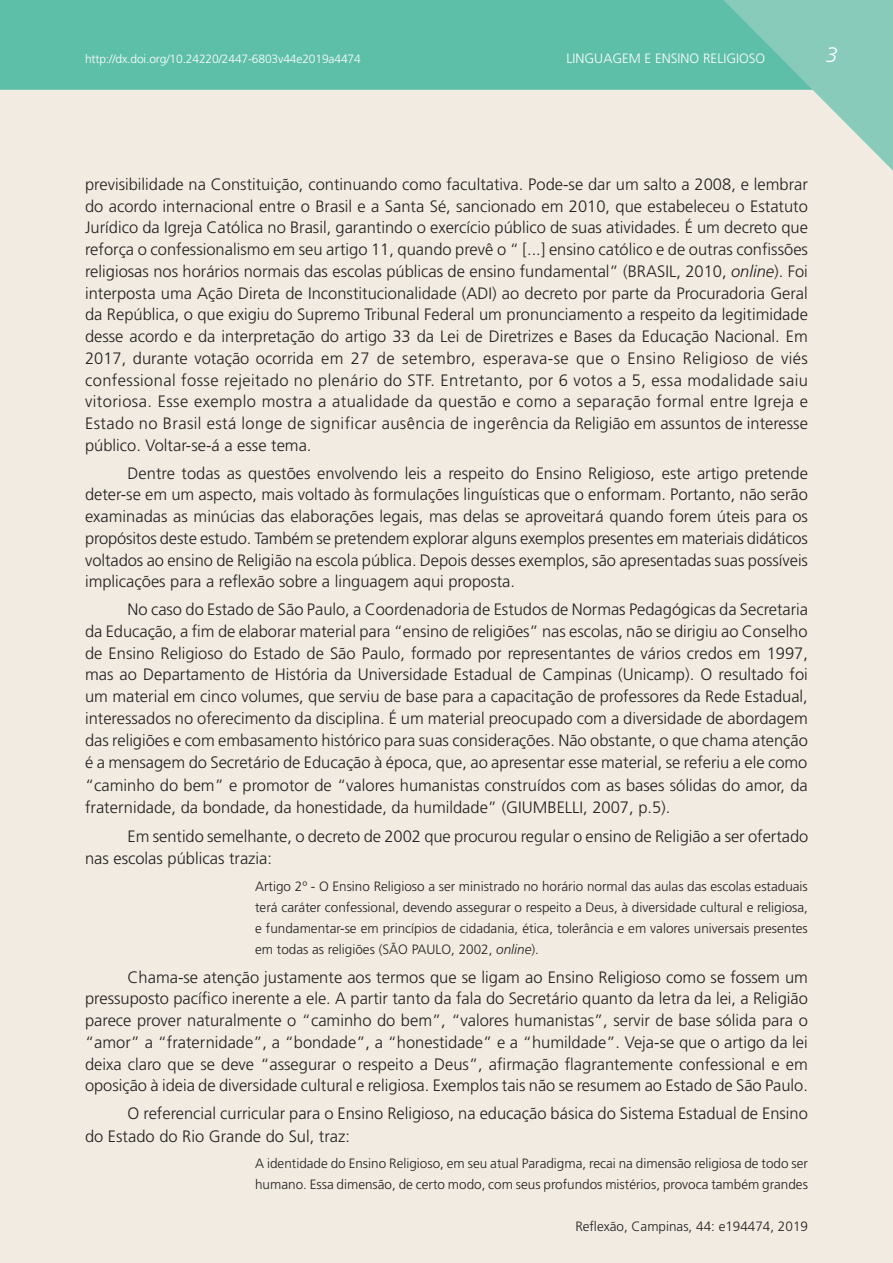
<style>
.page{position:relative;width:893px;height:1263px;background:#fff}
.page>*{position:absolute;margin:0;border:0;box-sizing:border-box;transform-origin:0 0}
.t1{font:italic 300 21px "Frutiger";color:#fff}
.t2{font:300 16.5px/21.8px "Frutiger";color:#231f20;text-align:justify}
.t3{font:300 13.5px/21px "Frutiger";color:#231f20;text-align:justify}
.t4{font:300 13.5px "Frutiger";color:#fff}
.t5{font:300 12px "Frutiger";letter-spacing:-.01em;color:#fff}
.s1{font-style:italic}
</style>
<div class="page">
<div style="left:0;top:0;width:718px;height:90px;background:#5dbfa8"></div>
<svg style="left:718px;top:0;width:175px;height:172px;background:#a9d5c5"></svg>
<p class="t5" style="left:85px;top:52px;width:277px">http://dx.doi.org/10.24220/2447-6803v44e2019a4474</p>
<p class="t4" style="left:567px;top:50px;width:200px">LINGUAGEM E ENSINO RELIGIOSO</p>
<p class="t1" style="left:826px;top:43px;width:13px">3</p>
<p class="t2" style="left:85px;top:174px;width:724px">previsibilidade na Constituição, continuando como facultativa. Pode-se dar um salto a 2008, e lembrar do acordo internacional entre o Brasil e a Santa Sé, sancionado em 2010, que estabeleceu o Estatuto Jurídico da Igreja Católica no Brasil, garantindo o exercício público de suas atividades. É um decreto que reforça o confessionalismo em seu artigo 11, quando prevê o “ [...] ensino católico e de outras confissões religiosas nos horários normais das escolas públicas de ensino fundamental” (BRASIL, 2010, <span class="s1">online</span>). Foi interposta uma Ação Direta de Inconstitucionalidade (ADI) ao decreto por parte da Procuradoria Geral da República, o que exigiu do Supremo Tribunal Federal um pronunciamento a respeito da legitimidade desse acordo e da interpretação do artigo 33 da Lei de Diretrizes e Bases da Educação Nacional. Em 2017, durante votação ocorrida em 27 de setembro, esperava-se que o Ensino Religioso de viés confessional fosse rejeitado no plenário do STF. Entretanto, por 6 votos a 5, essa modalidade saiu vitoriosa. Esse exemplo mostra a atualidade da questão e como a separação formal entre Igreja e Estado no Brasil está longe de significar ausência de ingerência da Religião em assuntos de interesse público. Voltar-se-á a esse tema.</p>
<p class="t2" style="left:85px;top:462px;width:724px;text-indent:43px">Dentre todas as questões envolvendo leis a respeito do Ensino Religioso, este artigo pretende deter-se em um aspecto, mais voltado às formulações linguísticas que o enformam. Portanto, não serão examinadas as minúcias das elaborações legais, mas delas se aproveitará quando forem úteis para os propósitos deste estudo. Também se pretendem explorar alguns exemplos presentes em materiais didáticos voltados ao ensino de Religião na escola pública. Depois desses exemplos, são apresentadas suas possíveis implicações para a reflexão sobre a linguagem aqui proposta.</p>
<p class="t2" style="left:85px;top:599px;width:724px;text-indent:43px">No caso do Estado de São Paulo, a Coordenadoria de Estudos de Normas Pedagógicas da Secretaria da Educação, a fim de elaborar material para “ensino de religiões” nas escolas, não se dirigiu ao Conselho de Ensino Religioso do Estado de São Paulo, formado por representantes de vários credos em 1997, mas ao Departamento de História da Universidade Estadual de Campinas (Unicamp). O resultado foi um material em cinco volumes, que serviu de base para a capacitação de professores da Rede Estadual, interessados no oferecimento da disciplina. É um material preocupado com a diversidade de abordagem das religiões e com embasamento histórico para suas considerações. Não obstante, o que chama atenção é a mensagem do Secretário de Educação à época, que, ao apresentar esse material, se referiu a ele como “caminho do bem” e promotor de “valores humanistas construídos com as bases sólidas do amor, da fraternidade, da bondade, da honestidade, da humildade” (GIUMBELLI, 2007, p.5).</p>
<p class="t2" style="left:85px;top:825px;width:725px;line-height:22.5px;text-indent:43px">Em sentido semelhante, o decreto de 2002 que procurou regular o ensino de Religião a ser ofertado nas escolas públicas trazia:</p>
<p class="t3" style="left:255px;top:876px;width:554px">Artigo 2º - O Ensino Religioso a ser ministrado no horário normal das aulas das escolas estaduais terá caráter confessional, devendo assegurar o respeito a Deus, à diversidade cultural e religiosa, e fundamentar-se em princípios de cidadania, ética, tolerância e em valores universais presentes em todas as religiões (SÃO PAULO, 2002, <span class="s1">online</span>).</p>
<p class="t2" style="left:85px;top:966px;width:724px;text-indent:43px">Chama-se atenção justamente aos termos que se ligam ao Ensino Religioso como se fossem um pressuposto pacífico inerente a ele. A partir tanto da fala do Secretário quanto da letra da lei, a Religião parece prover naturalmente o “caminho do bem”, “valores humanistas”, servir de base sólida para o “amor” a “fraternidade”, a “bondade”, a “honestidade” e a “humildade”. Veja-se que o artigo da lei deixa claro que se deve “assegurar o respeito a Deus”, afirmação flagrantemente confessional e em oposição à ideia de diversidade cultural e religiosa. Exemplos tais não se resumem ao Estado de São Paulo.</p>
<p class="t2" style="left:85px;top:1102px;width:724px;line-height:22.5px;text-indent:43px">O referencial curricular para o Ensino Religioso, na educação básica do Sistema Estadual de Ensino do Estado do Rio Grande do Sul, traz:</p>
<p class="t3" style="left:255px;top:1153px;width:554px">A identidade do Ensino Religioso, em seu atual Paradigma, recai na dimensão religiosa de todo ser humano. Essa dimensão, de certo modo, com seus profundos mistérios, provoca também grandes</p>
<p class="t3" style="left:575px;top:1215px;width:234px">Reflexão, Campinas, 44: e194474, 2019</p>
</div>
